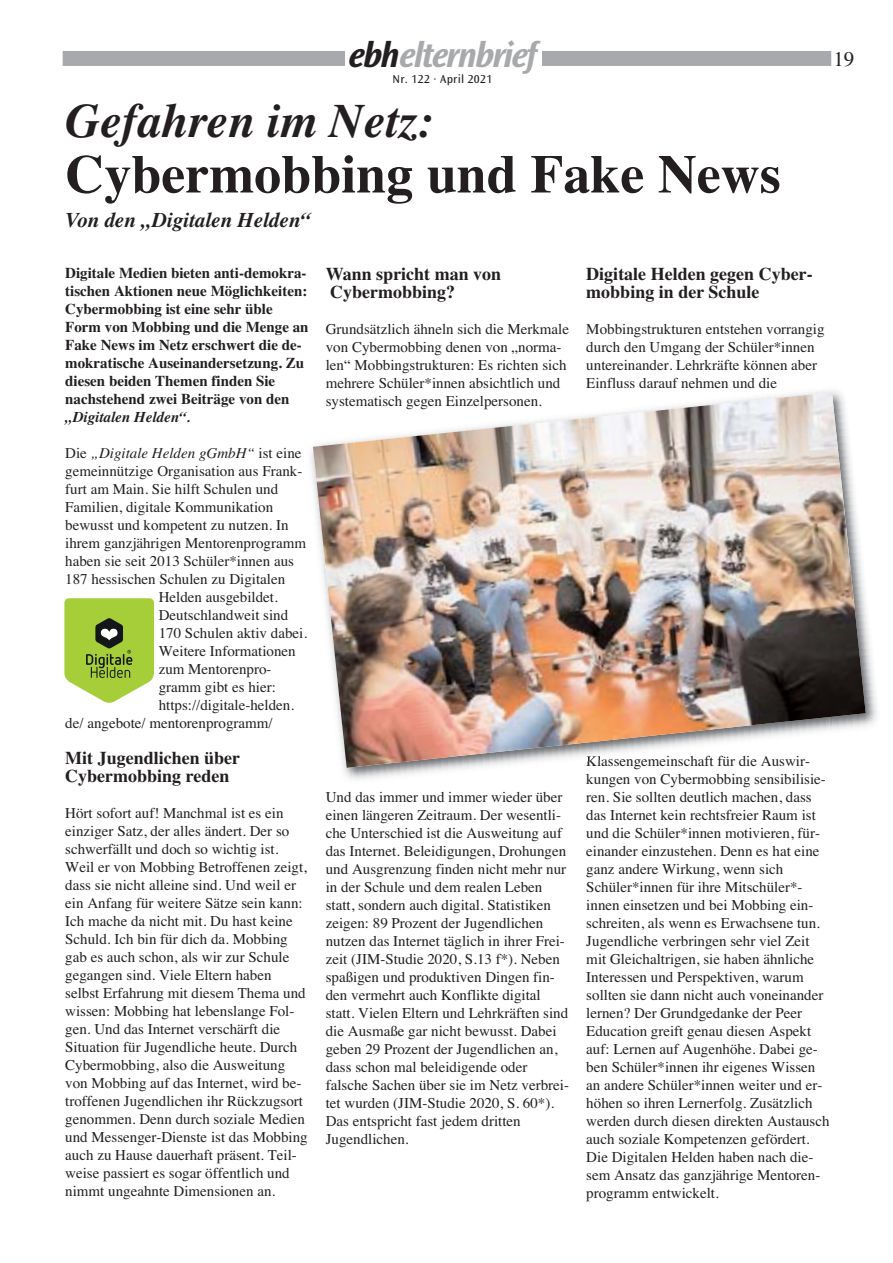
<style>
.page{position:relative;width:893px;height:1263px;background:#fff}
.page>*{position:absolute;margin:0;border:0;box-sizing:border-box;transform-origin:0 0}
.t1{font:700 54px "Times";color:#231f20}
.t2{font:italic 700 48px "Times";color:#231f20}
.t3{font:italic 700 36px "Ocean Sans";letter-spacing:-.05em;color:#a7a9ac}
.t4{font:italic 700 21px "Times";color:#231f20}
.t5{font:21px "Times";color:#231f20}
.t6{font:700 18px/18px "Times";color:#231f20}
.t7{font:15px/18px "Times";color:#231f20}
.t8{font:700 15px/18px "Times";color:#231f20}
.t9{font:italic 15px "Times";color:#231f20}
.t10{font:italic 700 15px "Times";color:#231f20}
.t11{font:12px "Ocean Sans";letter-spacing:.025em;color:#231f20}
.s1{color:#231f20}
.s2{font-style:normal}
</style>
<div class="page">
<div style="left:63px;top:51px;width:768px;height:15px;background:#a7a9ac"></div>
<div style="left:345px;top:41px;width:197px;height:36px;background:#fff"></div>
<img style="left:830px;top:390px;width:47px;height:337px">
<img style="left:310px;top:390px;width:520px;height:390px">
<img style="left:313px;top:392px;width:553px;height:376px">
<svg style="left:64px;top:598px;width:90px;height:105px;background:#a4c450"></svg>
<h3 class="t3" style="left:349px;top:41px;width:190px"><span class="s1">ebh</span>elternbrief</h3>
<p class="t11" style="left:393px;top:74px;width:101px">Nr. 122 · April 2021</p>
<h2 class="t2" style="left:65px;top:103px;width:369px">Gefahren im Netz:</h2>
<h1 class="t1" style="left:65px;top:155px;width:717px">Cybermobbing und Fake News</h1>
<h3 class="t4" style="left:65px;top:212px;width:247px">Von den „Digitalen Helden“</h3>
<h3 class="t5" style="left:833px;top:51px;width:22px">19</h3>
<p class="t8" style="left:65px;top:266px;width:245px">Digitale Medien bieten anti-demokra&shy;tischen Aktionen neue Möglichkeiten:<br>Cybermobbing ist eine sehr üble Form von Mobbing und die Menge an Fake News im Netz erschwert die de&shy;mokratische Auseinandersetzung. Zu diesen beiden Themen finden Sie nachstehend zwei Beiträge von den</p>
<p class="t10" style="left:65px;top:412px;width:127px">„Digitalen Helden“.</p>
<p class="t9" style="left:65px;top:448px;width:238px"><span class="s2">Die</span> „Digitale Helden gGmbH“ <span class="s2">ist eine</span></p>
<p class="t7" style="left:65px;top:464px;width:239px">gemeinnützige Organisation aus Frank-</p>
<p class="t7" style="left:65px;top:482px;width:214px">furt am Main. Sie hilft Schulen und</p>
<p class="t7" style="left:65px;top:500px;width:209px">Familien, digitale Kommunikation</p>
<p class="t7" style="left:65px;top:518px;width:225px">bewusst und kompetent zu nutzen. In</p>
<p class="t7" style="left:65px;top:536px;width:242px">ihrem ganzjährigen Mentorenprogramm</p>
<p class="t7" style="left:65px;top:554px;width:230px">haben sie seit 2013 Schüler*innen aus</p>
<p class="t7" style="left:65px;top:572px;width:221px">187 hessischen Schulen zu Digitalen</p>
<p class="t7" style="left:159px;top:590px;width:121px">Helden ausgebildet.</p>
<p class="t7" style="left:159px;top:608px;width:131px">Deutschlandweit sind</p>
<p class="t7" style="left:159px;top:626px;width:150px">170 Schulen aktiv dabei.</p>
<p class="t7" style="left:159px;top:644px;width:139px">Weitere Informationen</p>
<p class="t7" style="left:159px;top:662px;width:114px">zum Mentorenpro-</p>
<p class="t7" style="left:159px;top:680px;width:119px">gramm gibt es hier:</p>
<p class="t7" style="left:159px;top:698px;width:137px">https://digitale-helden.</p>
<p class="t7" style="left:65px;top:716px;width:209px">de/ angebote/ mentorenprogramm/</p>
<p class="t6" style="left:65px;top:751px;width:176px">Mit Jugendlichen über<br>Cybermobbing reden</p>
<p class="t7" style="left:65px;top:806px;width:244px">Hört sofort auf! Manchmal ist es ein einziger Satz, der alles ändert. Der so schwerfällt und doch so wichtig ist.<br>Weil er von Mobbing Betroffenen zeigt, dass sie nicht alleine sind. Und weil er ein Anfang für weitere Sätze sein kann:<br>Ich mache da nicht mit. Du hast keine Schuld. Ich bin für dich da. Mobbing gab es auch schon, als wir zur Schule gegangen sind. Viele Eltern haben selbst Erfahrung mit diesem Thema und wissen: Mobbing hat lebenslange Fol&shy;gen. Und das Internet verschärft die Situation für Jugendliche heute. Durch Cybermobbing, also die Ausweitung von Mobbing auf das Internet, wird be&shy;troffenen Jugendlichen ihr Rückzugsort genommen. Denn durch soziale Medien und Messenger-Dienste ist das Mobbing auch zu Hause dauerhaft präsent. Teil&shy;weise passiert es sogar öffentlich und nimmt ungeahnte Dimensionen an.</p>
<p class="t6" style="left:326px;top:267px;width:177px">Wann spricht man von<br>Cybermobbing?</p>
<p class="t7" style="left:326px;top:322px;width:245px">Grundsätzlich ähneln sich die Merkmale von Cybermobbing denen von „norma&shy;len“ Mobbingstrukturen: Es richten sich mehrere Schüler*innen absichtlich und systematisch gegen Einzelpersonen.</p>
<p class="t6" style="left:586px;top:267px;width:228px">Digitale Helden gegen Cyber&shy;mobbing in der Schule</p>
<p class="t7" style="left:586px;top:322px;width:240px">Mobbingstrukturen entstehen vorrangig durch den Umgang der Schüler*innen untereinander. Lehrkräfte können aber Einfluss darauf nehmen und die</p>
<p class="t7" style="left:326px;top:790px;width:245px">Und das immer und immer wieder über einen längeren Zeitraum. Der wesentli&shy;che Unterschied ist die Ausweitung auf das Internet. Beleidigungen, Drohungen und Ausgrenzung finden nicht mehr nur in der Schule und dem realen Leben statt, sondern auch digital. Statistiken zeigen: 89 Prozent der Jugendlichen nutzen das Internet täglich in ihrer Frei&shy;zeit (JIM-Studie 2020, S.13 f*). Neben spaßigen und produktiven Dingen fin&shy;den vermehrt auch Konflikte digital statt. Vielen Eltern und Lehrkräften sind die Ausmaße gar nicht bewusst. Dabei geben 29 Prozent der Jugendlichen an, dass schon mal beleidigende oder falsche Sachen über sie im Netz verbrei&shy;tet wurden (JIM-Studie 2020, S. 60*).<br>Das entspricht fast jedem dritten Jugendlichen.</p>
<p class="t7" style="left:586px;top:754px;width:245px">Klassengemeinschaft für die Auswir&shy;kungen von Cybermobbing sensibilisie&shy;ren. Sie sollten deutlich machen, dass das Internet kein rechtsfreier Raum ist und die Schüler*innen motivieren, für&shy;einander einzustehen. Denn es hat eine ganz andere Wirkung, wenn sich Schüler*innen für ihre Mitschüler*- innen einsetzen und bei Mobbing ein&shy;schreiten, als wenn es Erwachsene tun.<br>Jugendliche verbringen sehr viel Zeit mit Gleichaltrigen, sie haben ähnliche Interessen und Perspektiven, warum sollten sie dann nicht auch voneinander lernen? Der Grundgedanke der Peer Education greift genau diesen Aspekt auf: Lernen auf Augenhöhe. Dabei ge&shy;ben Schüler*innen ihr eigenes Wissen an andere Schüler*innen weiter und er&shy;höhen so ihren Lernerfolg. Zusätzlich werden durch diesen direkten Austausch auch soziale Kompetenzen gefördert.<br>Die Digitalen Helden haben nach die&shy;sem Ansatz das ganzjährige Mentoren&shy;programm entwickelt.</p>
</div>
